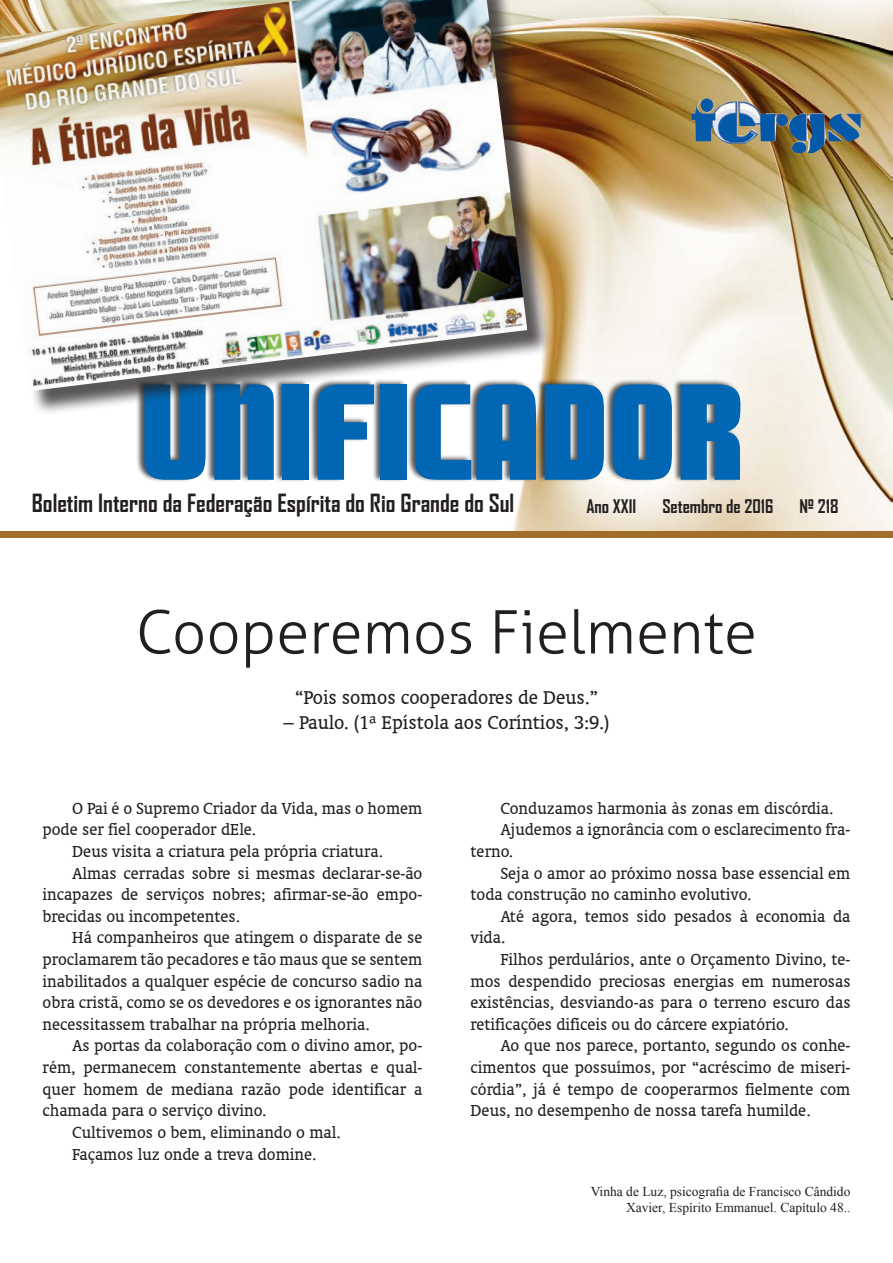
<style>
.page{position:relative;width:893px;height:1263px;background:#fff}
.page>*{position:absolute;margin:0;border:0;box-sizing:border-box;transform-origin:0 0}
.Título{font:135px "Savings Bond";color:#0166b3}
.Título-2{font:300 60px "Aller";color:#231f20}
.Título-3{font:700 24px "Agency FB";color:#231f20}
.Título-4{font:21px "Oranda BT";color:#231f20}
.Título-5{font:18px/21.6px "Oranda BT";color:#231f20;text-align:justify}
.Título-6{font:700 18px "Agency FB";color:#231f20}
.Título-7{font:13.5px "Times New Roman";color:#231f20}
</style>
<div class="page">
<img style="left:513px;top:0;width:379px;height:531px">
<div style="left:0;top:531px;width:893px;height:7px;background:#a16e2b"></div>
<div style="left:136px;top:378px;width:605px;height:105px;background:#231f20;opacity:.75"></div>
<img style="left:691px;top:99px;width:170px;height:54px">
<div style="left:0;top:0;width:552px;height:416px;background:#231f20;opacity:.75"></div>
<img style="left:0;top:0;width:527px;height:391px">
<p class="Título" style="left:144px;top:358px;width:606px">UNIFICADOR</p>
<p class="Título-6" style="left:586px;top:495px;width:51px">Ano XXII</p>
<p class="Título-6" style="left:662px;top:495px;width:113px">Setembro de 2016</p>
<p class="Título-6" style="left:799px;top:495px;width:41px">Nº 218</p>
<p class="Título-3" style="left:32px;top:488px;width:484px">Boletim Interno da Federação Espírita do Rio Grande do Sul</p>
<p class="Título-2" style="left:136px;top:596px;width:622px">Cooperemos Fielmente</p>
<p class="Título-4" style="left:295px;top:685px;width:305px">“Pois somos cooperadores de Deus.”</p>
<p class="Título-4" style="left:284px;top:710px;width:327px">– Paulo. (1ª Epístola aos Coríntios, 3:9.)</p>
<p class="Título-5" style="left:43px;top:797px;width:381px;text-indent:30px">O Pai é o Supremo Criador da Vida, mas o homem pode ser fiel cooperador dEle.</p>
<p class="Título-5" style="left:72px;top:840px;width:312px">Deus visita a criatura pela própria criatura.</p>
<p class="Título-5" style="left:43px;top:862px;width:381px;text-indent:30px">Almas cerradas sobre si mesmas declarar-se-ão incapazes de serviços nobres; afirmar-se-ão empo&shy;brecidas ou incompetentes.</p>
<p class="Título-5" style="left:43px;top:927px;width:381px;text-indent:30px">Há companheiros que atingem o disparate de se proclamarem tão pecadores e tão maus que se sentem inabilitados a qualquer espécie de concurso sadio na obra cristã, como se os devedores e os ignorantes não necessitassem trabalhar na própria melhoria.</p>
<p class="Título-5" style="left:43px;top:1035px;width:381px;text-indent:30px">As portas da colaboração com o divino amor, po&shy;rém, permanecem constantemente abertas e qual&shy;quer homem de mediana razão pode identificar a chamada para o serviço divino.</p>
<p class="Título-5" style="left:72px;top:1121px;width:270px">Cultivemos o bem, eliminando o mal.</p>
<p class="Título-5" style="left:72px;top:1143px;width:245px">Façamos luz onde a treva domine.</p>
<p class="Título-5" style="left:500px;top:797px;width:334px">Conduzamos harmonia às zonas em discórdia.</p>
<p class="Título-5" style="left:471px;top:819px;width:381px;text-indent:30px">Ajudemos a ignorância com o esclarecimento fra&shy;terno.</p>
<p class="Título-5" style="left:471px;top:862px;width:381px;text-indent:30px">Seja o amor ao próximo nossa base essencial em toda construção no caminho evolutivo.</p>
<p class="Título-5" style="left:471px;top:905px;width:381px;text-indent:30px">Até agora, temos sido pesados à economia da vida.</p>
<p class="Título-5" style="left:471px;top:948px;width:381px;text-indent:30px">Filhos perdulários, ante o Orçamento Divino, te&shy;mos despendido preciosas energias em numerosas existências, desviando-as para o terreno escuro das retificações difíceis ou do cárcere expiatório.</p>
<p class="Título-5" style="left:471px;top:1035px;width:381px;text-indent:30px">Ao que nos parece, portanto, segundo os conhe&shy;cimentos que possuímos, por “acréscimo de miseri&shy;córdia”, já é tempo de cooperarmos fielmente com Deus, no desempenho de nossa tarefa humilde.</p>
<p class="Título-7" style="left:591px;top:1182px;width:261px">Vinha de Luz, psicografia de Francisco Cândido</p>
<p class="Título-7" style="left:626px;top:1198px;width:226px">Xavier, Espírito Emmanuel. Capítulo 48..</p>
</div>
